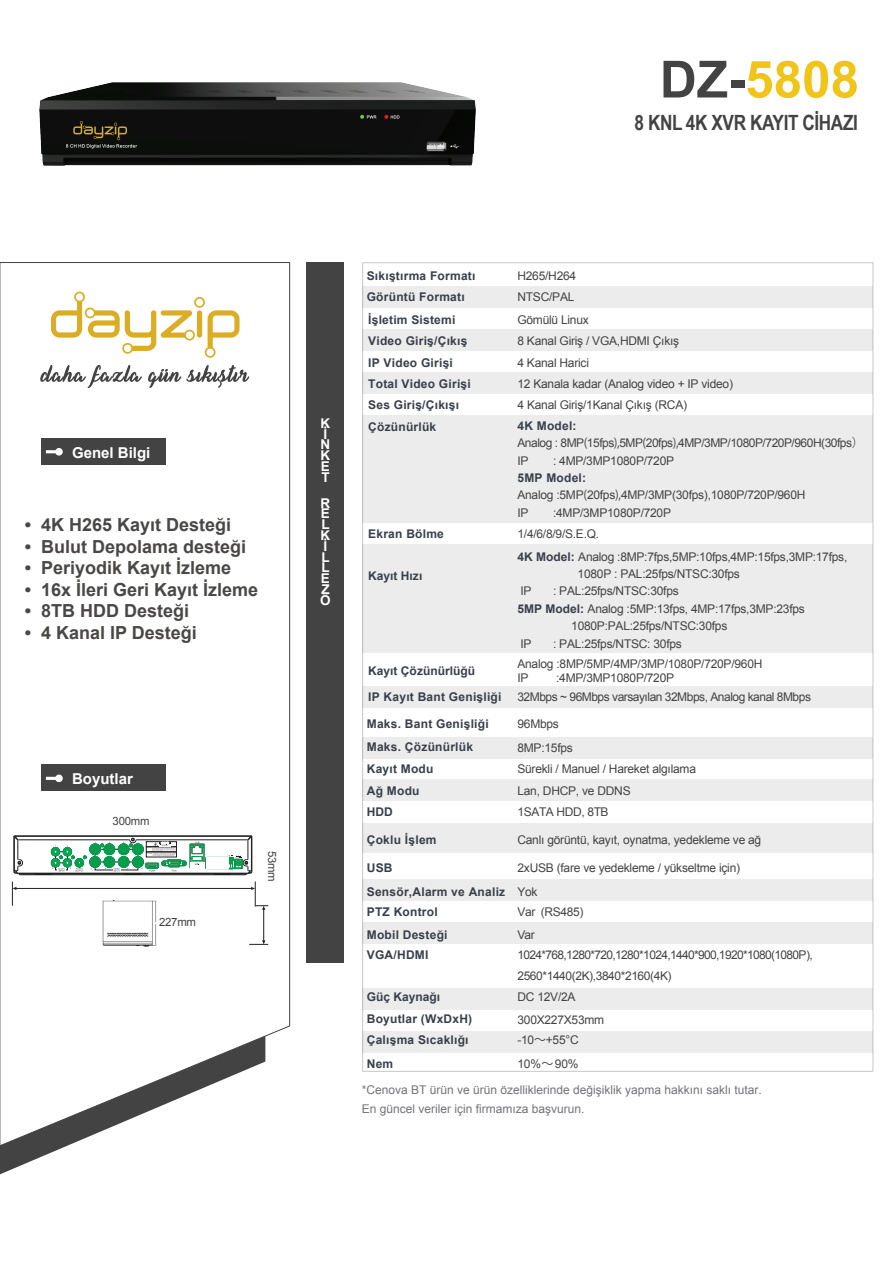
<style>
.page{position:relative;width:893px;height:1263px;background:#fff}
.page>*{position:absolute;margin:0;border:0;box-sizing:border-box;transform-origin:0 0}
.t1{font:700 51.15px "Arial";color:#f0c418}
.t2{font:700 21px "Arial Narrow";letter-spacing:-.02em;color:#434343}
.t3{font:700 18px "Arial";color:#494847}
.t4{font:700 15px "Arial";color:#fff}
.t5{font:700 13.5px "Arial";color:#fff}
.t6{font:12px/17.4px "Arial";letter-spacing:-.02em;color:#434343}
.t7{font:700 12px/21.1px "Arial";letter-spacing:.02em;color:#393f4a}
.t8{font:12px/17.4px "Arial";letter-spacing:-.04em;color:#434343}
.t9{font:12px/18.9px "Arial";color:#747378}
.t10{font:12px/20.4px "Arial";letter-spacing:-.055em;color:#434343}
.t11{font:700 12px "Arial";color:#393f4a}
.t12{font:11.4px "Arial";letter-spacing:-.02em;color:#434343}
.s1{color:#434343}
.s2{font-weight:700;color:#393f4a}
.s3{font-family:"Koz Go Pr 6 N"}
</style>
<div class="page">
<svg style="left:0;top:262px;width:290px;height:800px"></svg>
<svg style="left:0;top:1036px;width:265px;height:138px"></svg>
<div style="left:41px;top:438px;width:125px;height:26px;background:#434343"></div>
<svg style="left:46px;top:448px;width:17px;height:8px"></svg>
<div style="left:41px;top:765px;width:125px;height:26px;background:#434343"></div>
<svg style="left:46px;top:774px;width:17px;height:8px"></svg>
<svg style="left:40px;top:365px;width:102px;height:23px"></svg>
<svg style="left:148px;top:365px;width:101px;height:23px"></svg>
<img style="left:40px;top:83px;width:435px;height:82px">
<hr style="left:252px;top:837px;width:1px;height:34px;background:#231f20">
<svg style="left:13px;top:835px;width:239px;height:40px"></svg>
<svg style="left:51px;top:292px;width:189px;height:66px"></svg>
<div style="left:363px;top:286px;width:510px;height:21px;background:#ececec"></div>
<div style="left:363px;top:329px;width:510px;height:21px;background:#ececec"></div>
<div style="left:363px;top:372px;width:510px;height:21px;background:#ececec"></div>
<div style="left:363px;top:415px;width:510px;height:107px;background:#ececec"></div>
<div style="left:363px;top:544px;width:510px;height:109px;background:#ececec"></div>
<div style="left:363px;top:880px;width:510px;height:21px;background:#ececec"></div>
<div style="left:363px;top:922px;width:510px;height:22px;background:#ececec"></div>
<div style="left:363px;top:988px;width:510px;height:21px;background:#ececec"></div>
<div style="left:363px;top:1031px;width:510px;height:21px;background:#ececec"></div>
<div style="left:363px;top:823px;width:510px;height:29px;background:#ececec"></div>
<div style="left:363px;top:686px;width:510px;height:21px;background:#ececec"></div>
<div style="left:363px;top:737px;width:510px;height:21px;background:#ececec"></div>
<div style="left:363px;top:780px;width:510px;height:21px;background:#ececec"></div>
<div style="left:307px;top:262px;width:37px;height:701px;background:#434343"></div>
<hr style="left:363px;top:1071px;width:510px;height:1px;background:#434343">
<h1 class="t1" style="left:660px;top:46px;width:201px"><span class="s1">DZ-</span>5808</h1>
<h2 class="t2" style="left:634px;top:106px;width:225px">8 KNL 4K XVR KAYIT CİHAZI</h2>
<p class="t4" style="left:72px;top:442px;width:80px">Genel Bilgi</p>
<h3 class="t3" style="left:25px;top:513px;width:208px">• 4K H265 Kayıt Desteği</h3>
<h3 class="t3" style="left:25px;top:534px;width:223px">• Bulut Depolama desteği</h3>
<h3 class="t3" style="left:25px;top:556px;width:208px">• Periyodik Kayıt İzleme</h3>
<h3 class="t3" style="left:25px;top:577px;width:235px">• 16x İleri Geri Kayıt İzleme</h3>
<h3 class="t3" style="left:25px;top:599px;width:166px">• 8TB HDD Desteği</h3>
<h3 class="t3" style="left:25px;top:621px;width:174px">• 4 Kanal IP Desteği</h3>
<p class="t4" style="left:72px;top:769px;width:62px">Boyutlar</p>
<p class="t12" style="left:113px;top:813px;width:39px">300mm</p>
<p class="t12" style="left:159px;top:914px;width:39px">227mm</p>
<p class="t12" style="left:280px;top:851px;width:32px;rotate:90deg">53mm</p>
<p class="t5" style="left:321px;top:414px;width:11px">K</p>
<p class="t5" style="left:324px;top:425px;width:5px">İ</p>
<p class="t5" style="left:321px;top:436px;width:10px">N</p>
<p class="t5" style="left:321px;top:446px;width:11px">K</p>
<p class="t5" style="left:321px;top:457px;width:10px">E</p>
<p class="t5" style="left:321px;top:468px;width:10px">T</p>
<p class="t5" style="left:321px;top:494px;width:11px">R</p>
<p class="t5" style="left:321px;top:505px;width:10px">E</p>
<p class="t5" style="left:321px;top:515px;width:10px">L</p>
<p class="t5" style="left:321px;top:526px;width:11px">K</p>
<p class="t5" style="left:324px;top:537px;width:5px">İ</p>
<p class="t5" style="left:321px;top:548px;width:10px">L</p>
<p class="t5" style="left:321px;top:559px;width:10px">L</p>
<p class="t5" style="left:321px;top:569px;width:10px">E</p>
<p class="t5" style="left:321px;top:580px;width:10px">Z</p>
<p class="t5" style="left:320px;top:591px;width:12px">Ö</p>
<p class="t7" style="left:367px;top:266px;width:110px">Sıkıştırma Formatı</p>
<p class="t6" style="left:517px;top:267px;width:60px">H265/H264</p>
<p class="t7" style="left:367px;top:287px;width:100px">Görüntü Formatı</p>
<p class="t6" style="left:517px;top:288px;width:58px">NTSC/PAL</p>
<p class="t7" style="left:368px;top:309px;width:89px">İşletim Sistemi</p>
<p class="t6" style="left:517px;top:311px;width:73px">Gömülü Linux</p>
<p class="t7" style="left:368px;top:331px;width:101px">Video Giriş/Çıkış</p>
<p class="t6" style="left:517px;top:332px;width:163px">8 Kanal Giriş / VGA,HDMI Çıkış</p>
<p class="t7" style="left:368px;top:352px;width:86px">IP Video Girişi</p>
<p class="t6" style="left:517px;top:354px;width:73px">4 Kanal Harici</p>
<p class="t7" style="left:368px;top:374px;width:104px">Total Video Girişi</p>
<p class="t6" style="left:517px;top:375px;width:217px">12 Kanala kadar (Analog video + IP video)</p>
<p class="t7" style="left:368px;top:395px;width:92px">Ses Giriş/Çıkışı</p>
<p class="t6" style="left:517px;top:396px;width:171px">4 Kanal Giriş/1Kanal Çıkış (RCA)</p>
<p class="t7" style="left:368px;top:417px;width:70px">Çözünürlük</p>
<p class="t8" style="left:517px;top:417px;width:348px"><span class="s2">4K Model:<br></span>Analog : 8MP<span class="s3">(</span>15fps<span class="s3">),</span>5MP<span class="s3">(</span>20fps<span class="s3">),</span>4MP/3MP/1080P/720P/960H(30fps<span class="s3">）<br></span>IP</p>
<p class="t6" style="left:553px;top:452px;width:123px">: 4MP/3MP1080P/720P</p>
<p class="t6" style="left:517px;top:469px;width:290px"><span class="s2">5MP Model:<br></span>Analog :5MP<span class="s3">(</span>20fps<span class="s3">),</span>4MP/3MP(30fps),1080P/720P/960H<br>IP</p>
<p class="t6" style="left:553px;top:504px;width:119px">:4MP/3MP1080P/720P</p>
<p class="t7" style="left:368px;top:524px;width:77px">Ekran Bölme</p>
<p class="t11" style="left:368px;top:568px;width:56px">Kayıt Hızı</p>
<p class="t6" style="left:517px;top:525px;width:83px">1/4/6/8/9/S.E.Q.</p>
<p class="t6" style="left:517px;top:548px;width:331px"><span class="s2">4K Model:</span> Analog :8MP:7fps,5MP:10fps,4MP:15fps,3MP:17fps,</p>
<p class="t6" style="left:578px;top:565px;width:164px">1080P : PAL:25fps/NTSC:30fps</p>
<p class="t6" style="left:521px;top:583px;width:13px">IP</p>
<p class="t6" style="left:553px;top:583px;width:127px">: PAL:25fps/NTSC:30fps</p>
<p class="t6" style="left:517px;top:600px;width:289px"><span class="s2">5MP Model:</span> Analog :5MP:13fps, 4MP:17fps,3MP:23fps</p>
<p class="t6" style="left:571px;top:617px;width:158px">1080P:PAL:25fps/NTSC:30fps</p>
<p class="t6" style="left:521px;top:635px;width:13px">IP</p>
<p class="t6" style="left:553px;top:635px;width:130px">: PAL:25fps/NTSC: 30fps</p>
<p class="t11" style="left:368px;top:663px;width:108px">Kayıt Çözünürlüğü</p>
<p class="t6" style="left:517px;top:656px;width:247px;line-height:14.4px">Analog :8MP/5MP/4MP/3MP/1080P/720P/960H<br>IP</p>
<p class="t6" style="left:556px;top:669px;width:119px">:4MP/3MP1080P/720P</p>
<p class="t7" style="left:368px;top:687px;width:135px">IP Kayıt Bant Genişliği</p>
<p class="t8" style="left:517px;top:688px;width:295px">32Mbps ~ 96Mbps varsayılan 32Mbps, Analog kanal 8Mbps</p>
<p class="t7" style="left:367px;top:737px;width:108px">Maks. Çözünürlük</p>
<p class="t7" style="left:367px;top:713px;width:123px">Maks. Bant Genişliği</p>
<p class="t6" style="left:517px;top:711px;width:57px;line-height:24px">96Mbps<br>8MP:15fps</p>
<p class="t7" style="left:367px;top:759px;width:68px">Kayıt Modu</p>
<p class="t6" style="left:517px;top:760px;width:180px">Sürekli / Manuel / Hareket algılama</p>
<p class="t7" style="left:367px;top:780px;width:54px">Ağ Modu</p>
<p class="t6" style="left:517px;top:782px;width:115px">Lan, DHCP, ve DDNS</p>
<p class="t7" style="left:367px;top:801px;width:28px">HDD</p>
<p class="t6" style="left:517px;top:803px;width:93px">1SATA HDD, 8TB</p>
<p class="t7" style="left:367px;top:829px;width:71px">Çoklu İşlem</p>
<p class="t6" style="left:517px;top:831px;width:245px">Canlı görüntü, kayıt, oynatma, yedekleme ve ağ</p>
<p class="t6" style="left:367px;top:855px;width:375px;line-height:24.6px;text-indent:151px">2xUSB (fare ve yedekleme / yükseltme için)<br><span class="s2">Sensör,Alarm ve Analiz</span> Yok</p>
<p class="t7" style="left:367px;top:902px;width:72px">PTZ Kontrol</p>
<p class="t6" style="left:517px;top:904px;width:67px">Var (RS485)</p>
<p class="t7" style="left:367px;top:924px;width:82px">Mobil Desteği</p>
<p class="t6" style="left:517px;top:926px;width:19px">Var</p>
<p class="t7" style="left:367px;top:945px;width:63px">VGA/HDMI</p>
<p class="t10" style="left:517px;top:945px;width:297px">1024*768,1280*720,1280*1024,1440*900,1920*1080(1080P),<br>2560*1440(2K),3840*2160(4K)</p>
<p class="t7" style="left:367px;top:987px;width:107px">Güç Kaynağı<br>Boyutlar (WxDxH)</p>
<p class="t6" style="left:517px;top:986px;width:88px;line-height:22.6px">DC 12V/2A<br>300X227X53mm</p>
<p class="t7" style="left:367px;top:1030px;width:103px">Çalışma Sıcaklığı</p>
<p class="t6" style="left:517px;top:1032px;width:63px">-10<span class="s3">～</span>+55°C</p>
<p class="t7" style="left:367px;top:1053px;width:28px">Nem</p>
<p class="t6" style="left:517px;top:1055px;width:63px">10%<span class="s3">～</span> 90%</p>
<p class="t7" style="left:367px;top:857px;width:27px">USB</p>
<p class="t9" style="left:362px;top:1081px;width:402px">*Cenova BT ürün ve ürün özelliklerinde değişiklik yapma hakkını saklı tutar.<br>En güncel veriler için firmamıza başvurun.</p>
</div>
